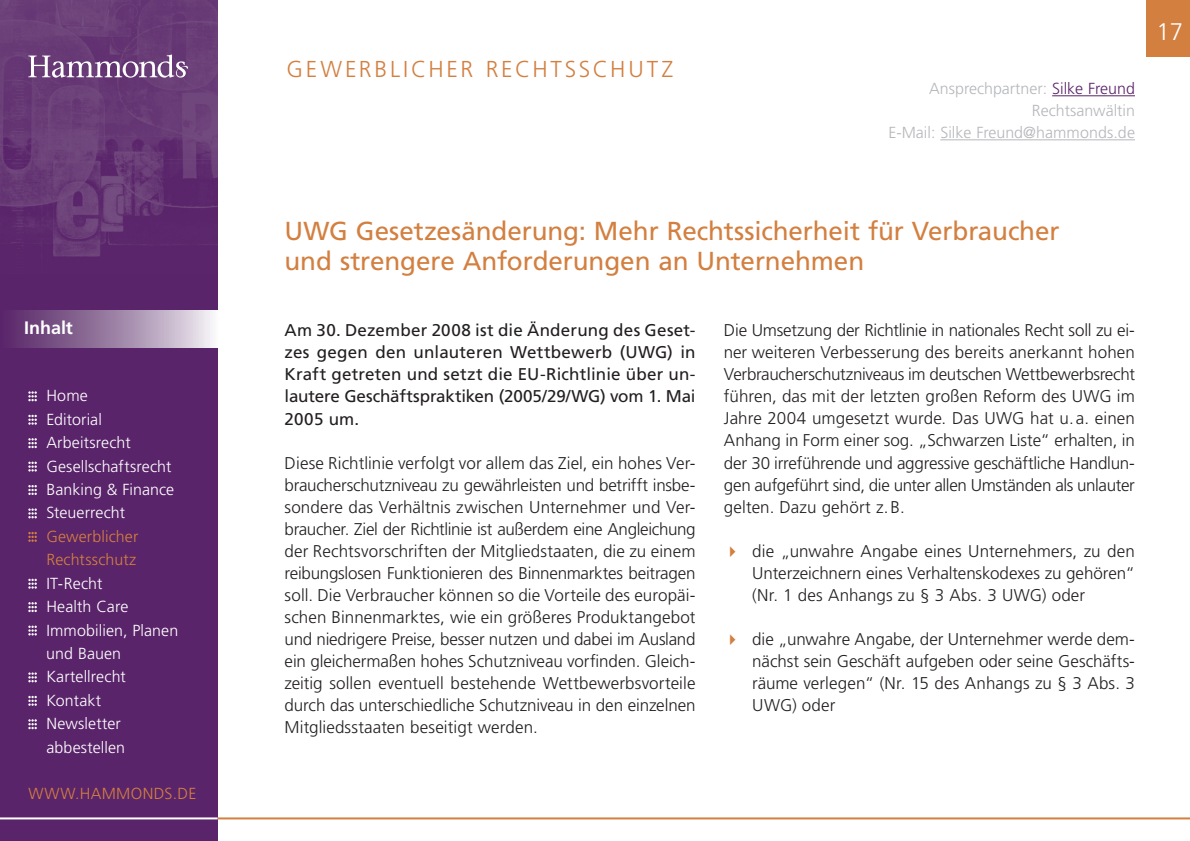
<style>
.page{position:relative;width:1190px;height:841px;background:#fff}
.page>*{position:absolute;margin:0;border:0;box-sizing:border-box;transform-origin:0 0}
.t1{font:26px/30px "Frutiger";color:#d37f3f}
.t2{font:300 24px "Frutiger";color:#fff}
.t3{font:300 23px "Frutiger";color:#d37f3f}
.t4{font:700 18px "Frutiger";letter-spacing:-.005em;color:#fff}
.t5{font:300 17px/22px "Frutiger";color:#231f20;text-align:justify}
.t6{font:17px/22px "Frutiger";letter-spacing:.005em;color:#231f20;text-align:justify}
.t7{font:300 16px/23.4px "Frutiger";letter-spacing:.005em;color:#fff}
.t8{font:300 16px/22px "Frutiger";color:#b5b7bb;text-align:right}
.t9{font:300 16px/23.4px "Frutiger";letter-spacing:.01em;color:#d37f3f}
.s1{color:#5a246a}
.s2{color:#d37f3f}
</style>
<div class="page">
<svg style="left:0;top:309px;width:218px;height:40px;background:#9a7da4"></svg>
<hr style="left:196px;top:817px;width:994px;height:2px;background:#d37f3f">
<div style="left:0;top:349px;width:218px;height:491px;background:#5a246a"></div>
<div style="left:0;top:0;width:218px;height:309px;background:#5a246a"></div>
<hr style="left:0;top:817px;width:218px;height:2px;background:#fff">
<hr style="left:1052px;top:95px;width:83px;height:1px;background:#5a246a">
<hr style="left:940px;top:139px;width:195px;height:1px;background:#b5b7bb">
<div style="left:1147px;top:0;width:43px;height:57px;background:#d37f3f"></div>
<img style="left:0;top:0;width:218px;height:257px">
<svg style="left:28px;top:54px;width:160px;height:24px;background:#8e6c99"></svg>
<svg style="left:28px;top:391px;width:9px;height:10px"></svg>
<svg style="left:28px;top:414px;width:9px;height:10px"></svg>
<svg style="left:28px;top:438px;width:9px;height:10px"></svg>
<svg style="left:28px;top:461px;width:9px;height:10px"></svg>
<svg style="left:28px;top:485px;width:9px;height:10px"></svg>
<svg style="left:28px;top:508px;width:9px;height:10px"></svg>
<svg style="left:28px;top:532px;width:9px;height:9px"></svg>
<svg style="left:28px;top:578px;width:9px;height:10px"></svg>
<svg style="left:28px;top:602px;width:9px;height:10px"></svg>
<svg style="left:28px;top:625px;width:9px;height:10px"></svg>
<svg style="left:28px;top:672px;width:9px;height:10px"></svg>
<svg style="left:28px;top:695px;width:9px;height:10px"></svg>
<svg style="left:28px;top:719px;width:9px;height:10px"></svg>
<p class="t4" style="left:24px;top:317px;width:50px">Inhalt</p>
<p class="t7" style="left:46px;top:384px;width:129px">Home<br>Editorial<br>Arbeitsrecht<br>Gesellschaftsrecht<br>Banking &amp; Finance<br>Steuerrecht</p>
<p class="t9" style="left:46px;top:524px;width:94px">Gewerblicher<br>Rechtsschutz</p>
<p class="t7" style="left:46px;top:571px;width:133px">IT-Recht<br>Health Care<br>Immobilien, Planen und Bauen<br>Kartellrecht<br>Kontakt<br>Newsletter abbestellen</p>
<p class="t9" style="left:28px;top:782px;width:170px">WWW.HAMMONDS.DE</p>
<h3 class="t3" style="left:287px;top:56px;width:36px">Gewerblicher</h3>
<h3 class="t3" style="left:486px;top:56px;width:32px">Rechtsschutz</h3>
<p class="t8" style="left:888px;top:78px;width:248px">Ansprechpartner: <span class="s1">Silke Freund<br></span>Rechtsanwältin<br>E-Mail: Silke Freund@hammonds.de</p>
<h2 class="t2" style="left:1157px;top:18px;width:28px">17</h2>
<h1 class="t1" style="left:285px;top:216px;width:777px">UWG Gesetzesänderung: Mehr Rechtssicherheit für Verbraucher und strengere Anforderungen an U nternehmen</h1>
<p class="t6" style="left:285px;top:319px;width:413px">Am 30. Dezember 2008 ist die Änderung des Geset&shy;zes gegen den unlauteren Wettbewerb (UWG) in Kraft getreten und setzt die EU-R</p>
<p class="t6" style="left:285px;top:363px;width:413px;text-indent:272px">ichtlinie über un&shy;lautere Geschäftspraktiken (2005/29/WG) vom 1. Mai 2005 um.</p>
<p class="t5" style="left:285px;top:451px;width:413px">Diese Richtlinie verfolgt vor allem das Ziel, ein hohes Ver&shy;braucherschutzniveau zu gewährleisten und betrifft insbe&shy;sondere das Verhältnis zwischen Unternehmer und Ver&shy;braucher. Ziel der Richtlinie ist außerdem eine Angleichung der Rechtsvorschriften der Mitgliedstaaten, die zu einem reibungslosen Funktionieren des Binnenmarktes beitragen soll. Die Verbraucher können so die Vorteile des europäi&shy;schen Binnenmarktes, wie ein größeres Produktangebot und niedrigere Preise, besser nutzen und dabei im Ausland ein gleichermaßen hohes Schutzniveau vorfinden. Gleich&shy;zeitig sollen eventuell bestehende Wettbewerbsvorteile durch das unterschiedliche Schutzniveau in den einzelnen Mitgliedsstaaten beseitigt werden.</p>
<p class="t5" style="left:724px;top:319px;width:413px">Die Umsetzung der Richtlinie in nationales Recht soll zu ei&shy;ner weiteren Verbesserung des bereits anerkannt hohen Verbraucherschutzniveaus im deutschen Wettbewerbsrecht führen, das mit der letzten großen Reform des UWG im Jahre 2004 umgesetzt wurde. Das UWG hat u. a. einen Anhang in Form einer sog. „Schwarzen Liste“ erhalten, in der 30 irreführende und aggressive geschäftliche Handlun&shy;gen aufgeführt sind, die unter allen Umständen als unlauter gelten. Dazu gehört z.B.</p>
<p class="t5" style="left:752px;top:539px;width:384px;text-indent:-28px"><span class="s2">✔</span> die „unwahre Angabe eines Unternehmers, zu den Unterzeichnern eines Verhaltenskodexes zu gehören“ (Nr. 1 des Anhangs zu § 3 Abs. 3 UWG) oder</p>
<p class="t5" style="left:752px;top:627px;width:384px;text-indent:-28px"><span class="s2">✔</span> die „unwahre Angabe, der Unternehmer werde dem&shy;nächst sein Geschäft aufgeben oder seine Geschäfts&shy;räume verlegen“ (Nr. 15 des Anhangs zu § 3 Abs. 3<br>UWG) oder</p>
</div>
